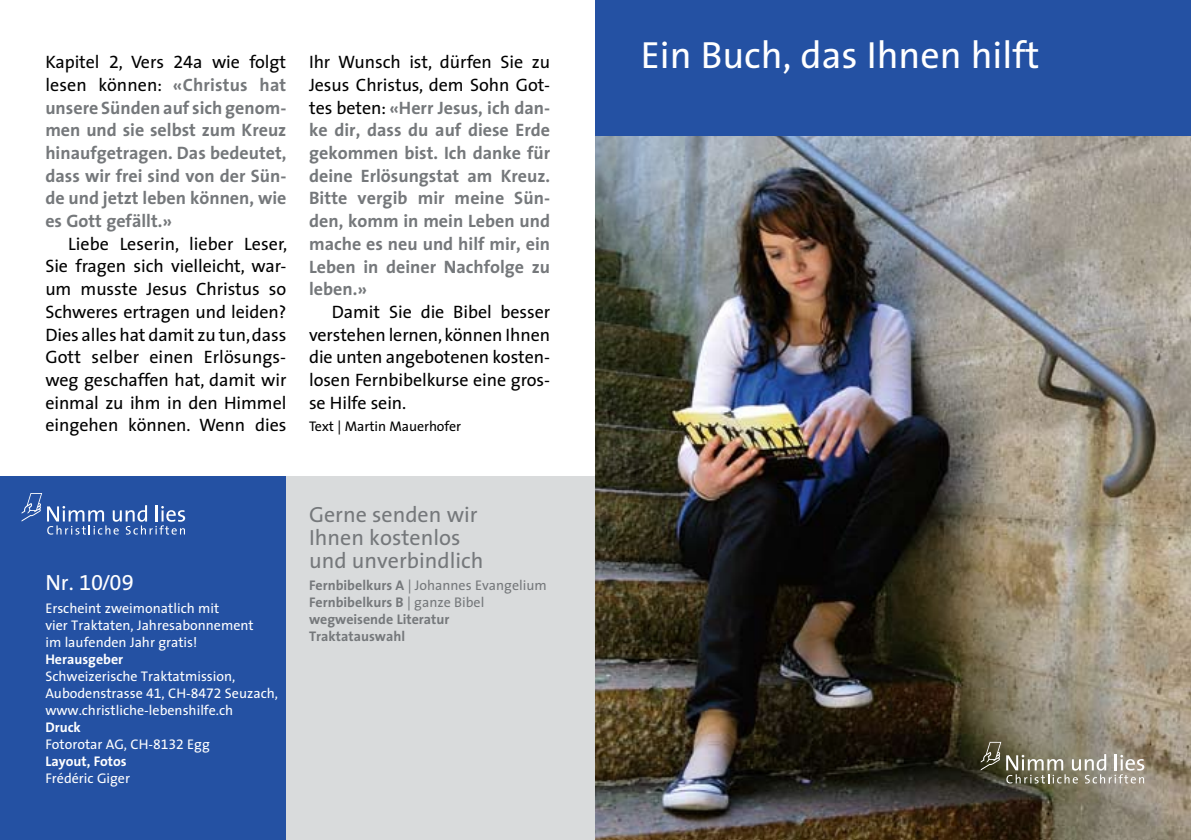
<style>
.page{position:relative;width:1191px;height:840px;background:#fff}
.page>*{position:absolute;margin:0;border:0;box-sizing:border-box;transform-origin:0 0}
.t1{font:38px "The Sans";color:#fff}
.t2{font:22px/22.6px "The Sans";color:#75787b}
.t3{font:22px "The Sans Expert";color:#fff}
.t4{font:700 18px/22.6px "The Sans";color:#75787b;text-align:justify}
.t5{font:18px/22.6px "The Sans";letter-spacing:-.005em;color:#000;text-align:justify}
.t6{font:14px/17px "The Sans";color:#fff}
.t7{font:700 14px/17px "The Sans";color:#75787b}
.t8{font:14px "The Sans";letter-spacing:-.005em;color:#000}
.t9{font:700 14px "The Sans";color:#fff}
.s1{font-weight:400;color:#000}
.s2{font-family:"The Sans Expert";font-weight:400;color:#000}
.s3{font-family:"The Sans"}
.s4{font-family:"The Sans Expert"}
.s5{font-weight:700}
.s6{font-weight:400}
</style>
<div class="page">
<div style="left:0;top:476px;width:286px;height:363px;background:#2451a3"></div>
<div style="left:286px;top:476px;width:309px;height:363px;background:#d9dbdc"></div>
<div style="left:595px;top:0;width:596px;height:136px;background:#2451a3"></div>
<img style="left:595px;top:136px;width:596px;height:703px">
<svg style="left:980px;top:741px;width:164px;height:42px;background:#8c8775"></svg>
<svg style="left:22px;top:493px;width:163px;height:41px"></svg>
<p class="t4" style="left:45px;top:50px;width:242px"><span class="s1">Kapitel</span> <span class="s2">2</span><span class="s1">, Vers</span> <span class="s2">24</span><span class="s1">a wie folgt lesen können:</span> «Christus hat unsere Sünden auf sich genom&shy;men und sie selbst zum Kreuz hinaufgetragen. Das bedeutet, dass wir frei sind von der Sün&shy;de und jetzt leben können, wie es Gott gefällt.»</p>
<p class="t5" style="left:45px;top:232px;width:243px;text-indent:23px">Liebe Leserin, lieber Leser, Sie fragen sich vielleicht, war&shy;um musste Jesus Christus so Schweres ertragen und leiden?<br>Dies alles hat damit zu tun, dass Gott selber einen Erlösungs&shy;weg geschaffen hat, damit wir einmal zu ihm in den Himmel eingehen können. Wenn dies</p>
<p class="t4" style="left:309px;top:50px;width:243px"><span class="s1">Ihr Wunsch ist, dürfen Sie zu Jesus Christus, dem Sohn Got&shy;tes beten:</span> «Herr Jesus, ich dan&shy;ke dir, dass du auf diese Erde gekommen bist. Ich danke für deine Erlösungstat am Kreuz.<br>Bitte vergib mir meine Sün&shy;den, komm in mein Leben und mache es neu und hilf mir, ein Leben in deiner Nachfolge zu leben.»</p>
<p class="t5" style="left:309px;top:300px;width:242px;text-indent:23px">Damit Sie die Bibel besser verstehen lernen, können Ihnen die unten angebotenen kosten&shy;losen Fernbibelkurse eine gros&shy;se Hilfe sein.</p>
<p class="t8" style="left:309px;top:415px;width:153px">Text | Martin Mauerhofer</p>
<p class="t3" style="left:45px;top:564px;width:90px"><span class="s3">Nr.</span> 10/09</p>
<p class="t6" style="left:45px;top:599px;width:210px">Erscheint zweimonatlich mit<br>vier Traktaten, Jahresabonnement im laufenden Jahr gratis!</p>
<p class="t9" style="left:45px;top:647px;width:79px">Herausgeber</p>
<p class="t6" style="left:45px;top:667px;width:234px">Schweizerische Traktatmission,<br>Aubodenstrasse <span class="s4">41</span>, CH-<span class="s4">8472</span> Seuzach, www.christliche-lebenshilfe.ch</p>
<p class="t6" style="left:45px;top:718px;width:166px"><span class="s5">Druck<br></span>Fotorotar AG, CH-<span class="s4">8132</span> Egg<br><span class="s5">Layout, Fotos</span></p>
<p class="t6" style="left:45px;top:769px;width:86px">Frédéric Giger</p>
<p class="t2" style="left:309px;top:502px;width:176px">Gerne senden wir<br>Ihnen kostenlos und unverbindlich</p>
<p class="t7" style="left:309px;top:576px;width:239px">Fernbibelkurs A <span class="s6">| Johannes Evangelium<br></span>Fernbibelkurs B <span class="s6">| ganze Bibel </span>wegweisende Literatur<br>Traktatauswahl</p>
<h1 class="t1" style="left:641px;top:24px;width:400px">Ein Buch, das Ihnen hilft</h1>
</div>
